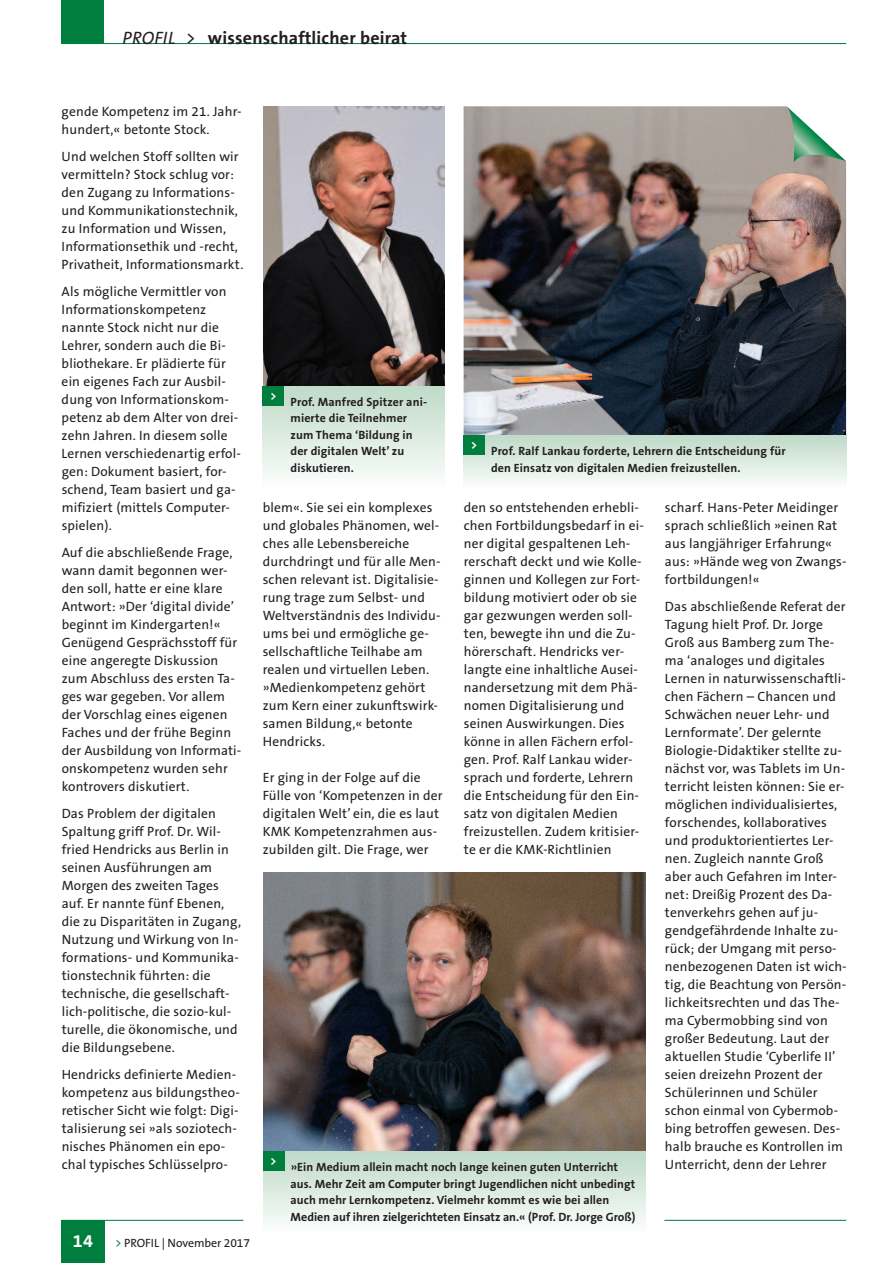
<style>
.page{position:relative;width:893px;height:1263px;background:#fff}
.page>*{position:absolute;margin:0;border:0;box-sizing:border-box;transform-origin:0 0}
.t1{font:700 18px "The Sans B7";letter-spacing:.01em;color:#231f20}
.t2{font:13.5px/18px "The Sans B5 Plain";letter-spacing:.01em;color:#231f20}
.t3{font:700 12px/16.5px "The Sans B7";letter-spacing:.005em;color:#231f20}
.t4{font:12px "The Sans B5 Plain";letter-spacing:-.005em;color:#231f20}
.t5{font:700 12px "The Sans B7";color:#fff}
.s1{font-family:"The Sans B5 Plain";font-weight:400;font-style:italic}
.s2{font-family:"The Sans B5 Plain";font-weight:400}
.s3{font-family:"The Sans B7";font-weight:700;font-size:18px;color:#fff}
.s4{color:#007e3d}
</style>
<div class="page">
<hr style="left:62px;top:1220px;width:181px;height:1px;background:#007e3d">
<hr style="left:664px;top:1220px;width:182px;height:1px;background:#007e3d">
<div style="left:62px;top:1220px;width:43px;height:43px;background:#007e3d"></div>
<hr style="left:62px;top:43px;width:784px;height:1px;background:#007e3d">
<div style="left:62px;top:0;width:42px;height:44px;background:#007e3d"></div>
<img style="left:263px;top:106px;width:182px;height:280px">
<div style="left:263px;top:386px;width:181px;height:102px;background:linear-gradient(to bottom,#bedac7,#fcfefc)"></div>
<div style="left:263px;top:386px;width:21px;height:20px;background:#007e3d"></div>
<img style="left:464px;top:106px;width:382px;height:330px">
<div style="left:463px;top:436px;width:383px;height:52px;background:linear-gradient(to bottom,#bfdac7,#fafdfb)"></div>
<div style="left:463px;top:436px;width:22px;height:19px;background:#007e3d"></div>
<img style="left:263px;top:872px;width:383px;height:279px">
<div style="left:263px;top:1151px;width:383px;height:82px;background:linear-gradient(to bottom,#bedac7,#fbfdfc)"></div>
<div style="left:263px;top:1151px;width:21px;height:20px;background:#007e3d"></div>
<svg style="left:787px;top:106px;width:59px;height:56px"></svg>
<h1 class="t1" style="left:123px;top:28px;width:286px"><span class="s1">PROFIL</span> <span class="s2">&gt;</span> wissenschaftlicher beirat</h1>
<p class="t2" style="left:62px;top:103px;width:181px">gende Kompetenz im 21. Jahr&shy;hundert,« betonte Stock.</p>
<p class="t2" style="left:62px;top:148px;width:183px">Und welchen Stoff sollten wir vermitteln? Stock schlug vor: den Zugang zu Informations&shy;und Kommunikationstechnik, zu Information und Wissen,<br>Informationsethik und -recht,<br>Privatheit, Informationsmarkt.</p>
<p class="t2" style="left:62px;top:283px;width:181px">Als mögliche Vermittler von<br>Informationskompetenz nannte Stock nicht nur die<br>Lehrer, sondern auch die Bi&shy;bliothekare. Er plädierte für ein eigenes Fach zur Ausbil&shy;dung von Informationskom&shy;petenz ab dem Alter von drei&shy;zehn Jahren. In diesem solle<br>Lernen verschiedenartig erfol&shy;gen: Dokument basiert, for&shy;schend, Team basiert und ga&shy;mifiziert (mittels Computer&shy;spielen).</p>
<p class="t2" style="left:62px;top:544px;width:181px">Auf die abschließende Frage, wann damit begonnen wer&shy;den soll, hatte er eine klare<br>Antwort: »Der ‘digital divide’ beginnt im Kindergarten!«<br>Genügend Gesprächsstoff für eine angeregte Diskussion zum Abschluss des ersten Ta&shy;ges war gegeben. Vor allem der Vorschlag eines eigenen<br>Faches und der frühe Beginn der Ausbildung von Informati&shy;onskompetenz wurden sehr kontrovers diskutiert.</p>
<p class="t2" style="left:62px;top:805px;width:181px">Das Problem der digitalen<br>Spaltung griff Prof. Dr. Wil&shy;fried Hendricks aus Berlin in seinen Ausführungen am<br>Morgen des zweiten Tages auf. Er nannte fünf Ebenen, die zu Disparitäten in Zugang,<br>Nutzung und Wirkung von In&shy;formations- und Kommunika&shy;tionstechnik führten: die technische, die gesellschaft&shy;lich-politische, die sozio-kul&shy;turelle, die ökonomische, und die Bildungsebene.</p>
<p class="t2" style="left:62px;top:1066px;width:180px">Hendricks definierte Medien&shy;kompetenz aus bildungstheo&shy;retischer Sicht wie folgt: Digi&shy;talisierung sei »als soziotech&shy;nisches Phänomen ein epo&shy;chal typisches Schlüsselpro-</p>
<p class="t4" style="left:73px;top:1236px;width:179px"><span class="s3">14</span> <span class="s4">&gt;</span> PROFIL | November 2017</p>
<p class="t5" style="left:270px;top:389px;width:8px">&gt;</p>
<p class="t3" style="left:290px;top:394px;width:138px">Prof. Manfred Spitzer ani&shy;mierte die Teilnehmer zum Thema ‘Bildung in der digitalen Welt’ zu diskutieren.</p>
<p class="t5" style="left:471px;top:439px;width:8px">&gt;</p>
<p class="t3" style="left:491px;top:443px;width:296px">Prof. Ralf Lankau forderte, Lehrern die Entscheidung für den Einsatz von digitalen Medien freizustellen.</p>
<p class="t2" style="left:464px;top:499px;width:182px">den so entstehenden erhebli&shy;chen Fortbildungsbedarf in ei&shy;ner digital gespaltenen Leh&shy;rerschaft deckt und wie Kolle&shy;ginnen und Kollegen zur Fort&shy;bildung motiviert oder ob sie gar gezwungen werden soll&shy;ten, bewegte ihn und die Zu&shy;hörerschaft. Hendricks ver&shy;langte eine inhaltliche Ausei&shy;nandersetzung mit dem Phä&shy;nomen Digitalisierung und seinen Auswirkungen. Dies könne in allen Fächern erfol&shy;gen. Prof. Ralf Lankau wider&shy;sprach und forderte, Lehrern die Entscheidung für den Ein&shy;satz von digitalen Medien freizustellen. Zudem kritisier&shy;te er die KMK-Richtlinien</p>
<p class="t2" style="left:665px;top:499px;width:183px">scharf. Hans-Peter Meidinger sprach schließlich »einen Rat aus langjähriger Erfahrung« aus: »Hände weg von Zwangs&shy;fortbildungen!«</p>
<p class="t2" style="left:263px;top:499px;width:179px">blem«. Sie sei ein komplexes und globales Phänomen, wel&shy;ches alle Lebensbereiche durchdringt und für alle Men&shy;schen relevant ist. Digitalisie&shy;rung trage zum Selbst- und<br>Weltverständnis des Individu&shy;ums bei und ermögliche ge&shy;sellschaftliche Teilhabe am realen und virtuellen Leben. »Medienkompetenz gehört zum Kern einer zukunftswirk&shy;samen Bildung,« betonte<br>Hendricks.</p>
<p class="t2" style="left:263px;top:769px;width:181px">Er ging in der Folge auf die<br>Fülle von ‘Kompetenzen in der digitalen Welt’ ein, die es laut<br>KMK Kompetenzrahmen aus&shy;zubilden gilt. Die Frage, wer</p>
<p class="t2" style="left:665px;top:598px;width:183px">Das abschließende Referat der<br>Tagung hielt Prof. Dr. Jorge<br>Groß aus Bamberg zum The&shy;ma ‘analoges und digitales<br>Lernen in naturwissenschaftli&shy;chen Fächern – Chancen und<br>Schwächen neuer Lehr- und<br>Lernformate’. Der gelernte<br>Biologie-Didaktiker stellte zu&shy;nächst vor, was Tablets im Un&shy;terricht leisten können: Sie er&shy;möglichen individualisiertes, forschendes, kollaboratives und produktorientiertes Ler&shy;nen. Zugleich nannte Groß aber auch Gefahren im Inter&shy;net: Dreißig Prozent des Da&shy;tenverkehrs gehen auf ju&shy;gendgefährdende Inhalte zu&shy;rück; der Umgang mit perso&shy;nenbezogenen Daten ist wich&shy;tig, die Beachtung von Persön&shy;lichkeitsrechten und das The&shy;ma Cybermobbing sind von großer Bedeutung. Laut der aktuellen Studie ‘Cyberlife II’ seien dreizehn Prozent der<br>Schülerinnen und Schüler schon einmal von Cybermob&shy;bing betroffen gewesen. Des&shy;halb brauche es Kontrollen im<br>Unterricht, denn der Lehrer</p>
<p class="t5" style="left:270px;top:1154px;width:8px">&gt;</p>
<p class="t3" style="left:291px;top:1159px;width:346px">»Ein Medium allein macht noch lange keinen guten Unterricht aus. Mehr Zeit am Computer bringt Jugendlichen nicht unbedingt auch mehr Lernkompetenz. Vielmehr kommt es wie bei allen Medien auf ihren zielgerichteten Einsatz an.« (Prof. Dr. Jorge Groß)</p>
</div>
